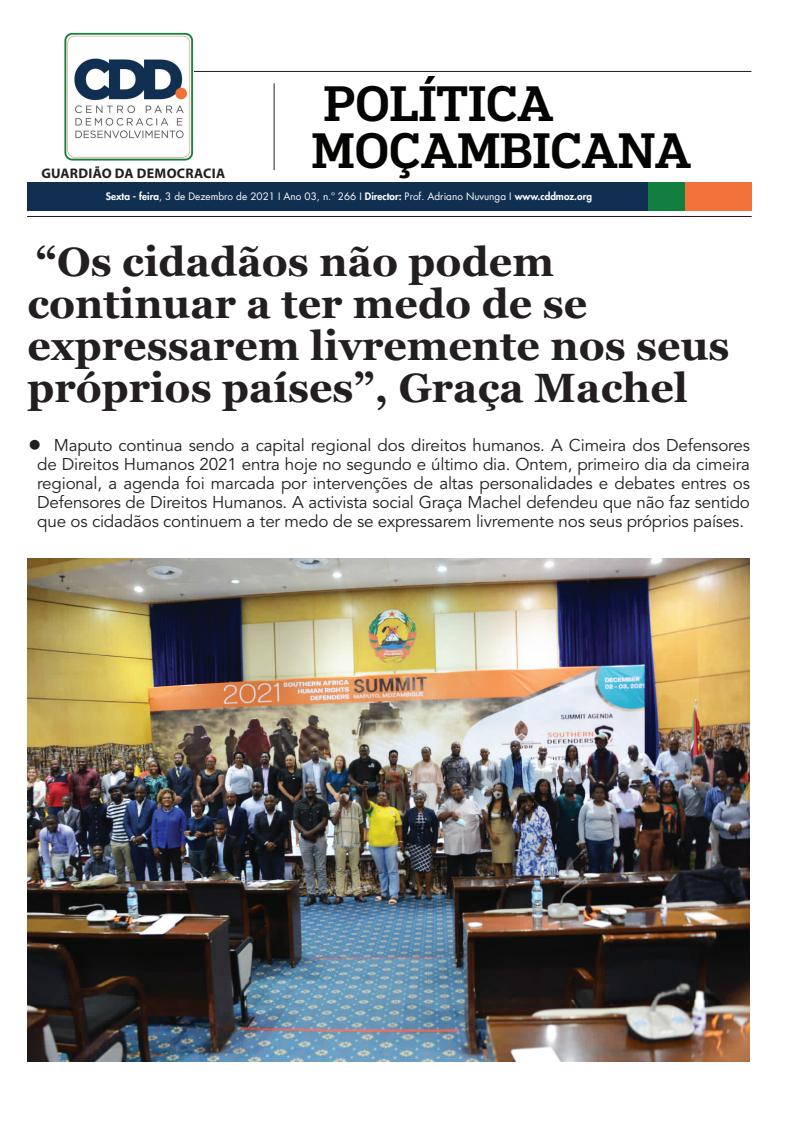
<style>
.page{position:relative;width:794px;height:1134px;background:#fff}
.page>*{position:absolute;margin:0;border:0;box-sizing:border-box;transform-origin:0 0}
.t1{font:500 47px "Popular";color:#040503}
.t2{font:700 41px/42px "Georgia";color:#231f20}
.t3{font:17px/19px "Avenir LT Std";letter-spacing:-.01em;color:#231f20;text-align:center}
.t4{font:700 13.9px "Myriad Pro";letter-spacing:.02em;color:#231f20}
.t5{font:10px "Futura LT";color:#fff}
.s1{font-weight:800}
</style>
<div class="page">
<hr style="left:82px;top:71px;width:669px;height:1px;background:#231f20">
<hr style="left:274px;top:83px;width:1px;height:87px;background:#231f20">
<img style="left:65px;top:32px;width:128px;height:128px">
<hr style="left:27px;top:216px;width:724px;height:1px;background:#231f20">
<div style="left:27px;top:182px;width:724px;height:29px;background:#112f51"></div>
<div style="left:648px;top:182px;width:103px;height:29px;background:#f37239"></div>
<div style="left:648px;top:182px;width:37px;height:29px;background:#11803f"></div>
<img style="left:27px;top:558px;width:722px;height:504px">
<p class="t4" style="left:41px;top:164px;width:185px">GUARDIÃO DA DEMOCRACIA</p>
<h1 class="t1" style="left:324px;top:72px;width:232px">POLÍTICA</h1>
<h1 class="t1" style="left:312px;top:119px;width:381px">MOÇAMBICANA</h1>
<p class="t5" style="left:106px;top:190px;width:487px"><span class="s1">Sexta - feira</span>, 3 de Dezembro de 2021 I Ano 03, n.º 266 I <span class="s1">Director:</span> Prof. Adriano Nuvunga I <span class="s1">www.cddmoz.org</span></p>
<h2 class="t2" style="left:27px;top:241px;width:703px">“Os cidadãos não podem continuar a ter medo de se expressarem livremente nos seus próprios países”, Graça Machel</h2>
<p class="t3" style="left:29px;top:436px;width:723px">● Maputo continua sendo a capital regional dos direitos humanos. A Cimeira dos Defensores de Direitos Humanos 2021 entra hoje no segundo e último dia. Ontem, primeiro dia da cimeira regional, a agenda foi marcada por intervenções de altas personalidades e debates entres os Defensores de Direitos Humanos. A activista social Graça Machel defendeu que não faz sentido que os cidadãos continuem a ter medo de se expressarem livremente nos seus próprios países.</p>
</div>
